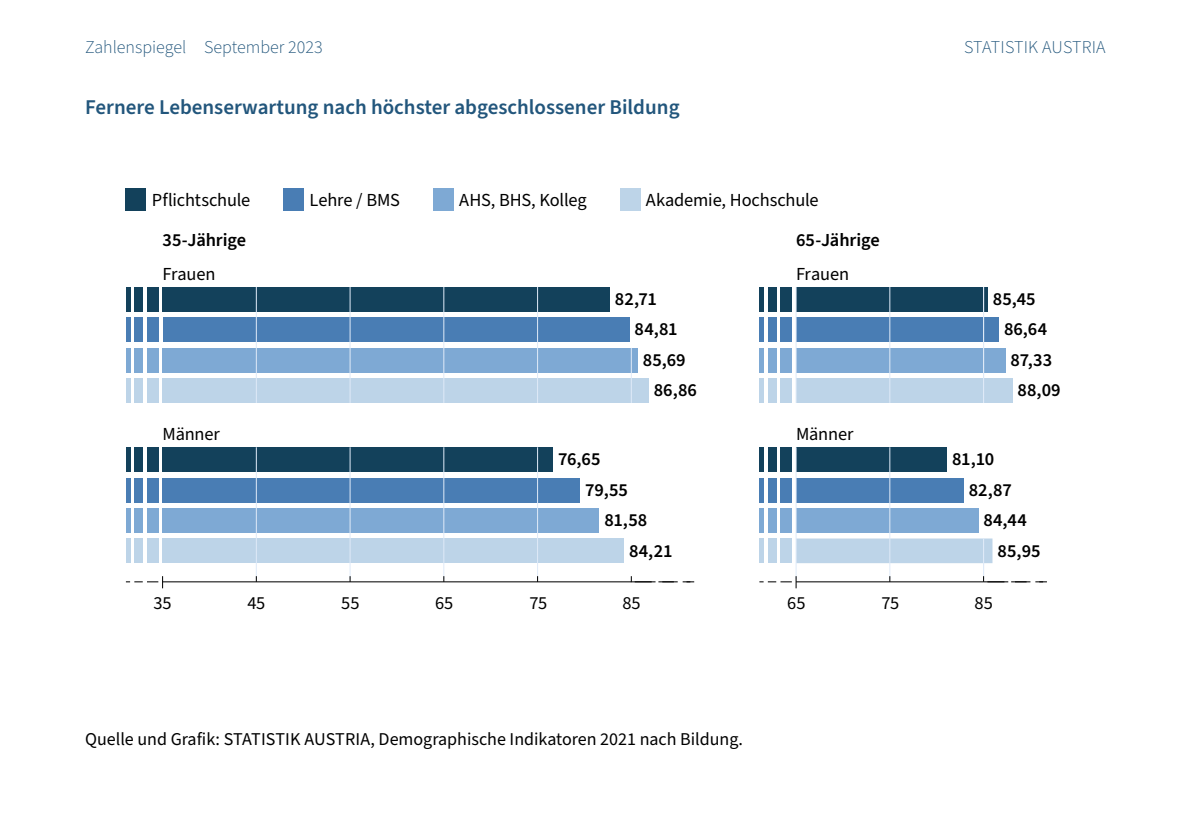
<style>
.page{position:relative;width:1191px;height:840px;background:#fff}
.page>*{position:absolute;margin:0;border:0;box-sizing:border-box;transform-origin:0 0}
.Kern_H2_Überschrift_2{font:600 21px "Source Sans Pro";color:#22567c}
.t1{font:600 18.4px/33.6px "Source Sans Pro";color:#000}
.t2{font:18.4px "Source Sans Pro";letter-spacing:-.01em;color:#000}
.Kern_Quellenangabe{font:18px "Source Sans Pro";color:#000}
.t3{font:300 18px "Source Sans Pro";color:#22567c}
.s1{font-weight:400}
</style>
<div class="page">
<div style="left:163px;top:317px;width:466px;height:25px;background:#497db4"></div>
<div style="left:163px;top:287px;width:447px;height:24px;background:#13415b"></div>
<div style="left:163px;top:347px;width:475px;height:25px;background:#7ea9d4"></div>
<div style="left:163px;top:378px;width:486px;height:24px;background:#bdd4e8"></div>
<div style="left:163px;top:447px;width:390px;height:24px;background:#13415b"></div>
<div style="left:163px;top:477px;width:417px;height:25px;background:#497db4"></div>
<div style="left:163px;top:508px;width:436px;height:24px;background:#7ea9d4"></div>
<div style="left:163px;top:538px;width:461px;height:25px;background:#bdd4e8"></div>
<div style="left:126px;top:188px;width:20px;height:23px;background:#13415b"></div>
<div style="left:284px;top:188px;width:20px;height:23px;background:#497db4"></div>
<div style="left:433px;top:188px;width:20px;height:23px;background:#7ea9d4"></div>
<div style="left:620px;top:188px;width:20px;height:23px;background:#bdd4e8"></div>
<div style="left:796px;top:287px;width:191px;height:24px;background:#13415b"></div>
<div style="left:796px;top:317px;width:203px;height:25px;background:#497db4"></div>
<div style="left:796px;top:347px;width:209px;height:25px;background:#7ea9d4"></div>
<div style="left:796px;top:378px;width:216px;height:24px;background:#bdd4e8"></div>
<div style="left:796px;top:447px;width:151px;height:24px;background:#13415b"></div>
<div style="left:796px;top:477px;width:167px;height:25px;background:#497db4"></div>
<div style="left:796px;top:508px;width:182px;height:24px;background:#7ea9d4"></div>
<div style="left:796px;top:538px;width:196px;height:25px;background:#bdd4e8"></div>
<hr style="left:163px;top:581px;width:468px;height:1px;background:#000">
<hr style="left:796px;top:581px;width:187px;height:1px;background:#000">
<svg style="left:126px;top:576px;width:37px;height:12px"></svg>
<div style="left:147px;top:287px;width:11px;height:24px;background:#13415b"></div>
<div style="left:134px;top:287px;width:9px;height:24px;background:#13415b"></div>
<hr style="left:126px;top:287px;width:4px;height:24px;background:#13415b">
<div style="left:147px;top:317px;width:11px;height:25px;background:#497db4"></div>
<div style="left:134px;top:317px;width:9px;height:25px;background:#497db4"></div>
<hr style="left:126px;top:317px;width:4px;height:25px;background:#497db4">
<div style="left:147px;top:347px;width:11px;height:25px;background:#7ea9d4"></div>
<div style="left:134px;top:347px;width:9px;height:25px;background:#7ea9d4"></div>
<hr style="left:126px;top:347px;width:4px;height:25px;background:#7ea9d4">
<div style="left:147px;top:378px;width:11px;height:24px;background:#bdd4e8"></div>
<div style="left:134px;top:378px;width:9px;height:24px;background:#bdd4e8"></div>
<hr style="left:126px;top:378px;width:4px;height:24px;background:#bdd4e8">
<div style="left:147px;top:447px;width:11px;height:24px;background:#13415b"></div>
<div style="left:134px;top:447px;width:9px;height:24px;background:#13415b"></div>
<hr style="left:126px;top:447px;width:4px;height:24px;background:#13415b">
<div style="left:147px;top:477px;width:11px;height:25px;background:#497db4"></div>
<div style="left:134px;top:477px;width:9px;height:25px;background:#497db4"></div>
<hr style="left:126px;top:477px;width:4px;height:25px;background:#497db4">
<div style="left:147px;top:508px;width:11px;height:24px;background:#7ea9d4"></div>
<div style="left:134px;top:508px;width:9px;height:24px;background:#7ea9d4"></div>
<hr style="left:126px;top:508px;width:4px;height:24px;background:#7ea9d4">
<div style="left:147px;top:538px;width:11px;height:25px;background:#bdd4e8"></div>
<div style="left:134px;top:538px;width:9px;height:25px;background:#bdd4e8"></div>
<hr style="left:126px;top:538px;width:4px;height:25px;background:#bdd4e8">
<div style="left:780px;top:287px;width:12px;height:24px;background:#13415b"></div>
<div style="left:768px;top:287px;width:8px;height:24px;background:#13415b"></div>
<hr style="left:759px;top:287px;width:4px;height:24px;background:#13415b">
<div style="left:780px;top:317px;width:12px;height:25px;background:#497db4"></div>
<div style="left:768px;top:317px;width:8px;height:25px;background:#497db4"></div>
<hr style="left:759px;top:317px;width:4px;height:25px;background:#497db4">
<div style="left:780px;top:347px;width:12px;height:25px;background:#7ea9d4"></div>
<div style="left:768px;top:347px;width:8px;height:25px;background:#7ea9d4"></div>
<hr style="left:759px;top:347px;width:4px;height:25px;background:#7ea9d4">
<div style="left:780px;top:378px;width:12px;height:24px;background:#bdd4e8"></div>
<div style="left:768px;top:378px;width:8px;height:24px;background:#bdd4e8"></div>
<hr style="left:759px;top:378px;width:4px;height:24px;background:#bdd4e8">
<div style="left:780px;top:447px;width:12px;height:24px;background:#13415b"></div>
<div style="left:768px;top:447px;width:8px;height:24px;background:#13415b"></div>
<hr style="left:759px;top:447px;width:4px;height:24px;background:#13415b">
<div style="left:780px;top:477px;width:12px;height:25px;background:#497db4"></div>
<div style="left:768px;top:477px;width:8px;height:25px;background:#497db4"></div>
<hr style="left:759px;top:477px;width:4px;height:25px;background:#497db4">
<div style="left:780px;top:508px;width:12px;height:24px;background:#7ea9d4"></div>
<div style="left:768px;top:508px;width:8px;height:24px;background:#7ea9d4"></div>
<hr style="left:759px;top:508px;width:4px;height:24px;background:#7ea9d4">
<div style="left:780px;top:538px;width:12px;height:25px;background:#bdd4e8"></div>
<div style="left:768px;top:538px;width:8px;height:25px;background:#bdd4e8"></div>
<hr style="left:759px;top:538px;width:4px;height:25px;background:#bdd4e8">
<svg style="left:631px;top:576px;width:63px;height:6px"></svg>
<hr style="left:256px;top:287px;width:1px;height:115px;background:#dfeaf8">
<hr style="left:256px;top:447px;width:1px;height:131px;background:#dfeaf8">
<hr style="left:795px;top:287px;width:1px;height:115px;background:#dfeaf8">
<hr style="left:795px;top:447px;width:1px;height:131px;background:#dfeaf8">
<hr style="left:350px;top:287px;width:1px;height:115px;background:#dfeaf8">
<hr style="left:350px;top:447px;width:1px;height:131px;background:#dfeaf8">
<hr style="left:443px;top:287px;width:1px;height:115px;background:#dfeaf8">
<hr style="left:443px;top:447px;width:1px;height:131px;background:#dfeaf8">
<hr style="left:537px;top:287px;width:1px;height:115px;background:#dfeaf8">
<hr style="left:537px;top:447px;width:1px;height:131px;background:#dfeaf8">
<hr style="left:889px;top:287px;width:1px;height:115px;background:#dfeaf8">
<hr style="left:889px;top:447px;width:1px;height:131px;background:#dfeaf8">
<hr style="left:983px;top:287px;width:1px;height:115px;background:#dfeaf8">
<hr style="left:983px;top:538px;width:1px;height:40px;background:#dfeaf8">
<hr style="left:631px;top:347px;width:1px;height:55px;background:#dfeaf8">
<svg style="left:759px;top:576px;width:37px;height:12px"></svg>
<svg style="left:983px;top:576px;width:64px;height:6px"></svg>
<p class="t3" style="left:85px;top:35px;width:239px">Zahlenspiegel September 2023</p>
<h2 class="Kern_H2_Überschrift_2" style="left:85px;top:93px;width:596px">Fernere Lebenserwartung nach höchster abgeschlossener Bildung</h2>
<p class="t2" style="left:152px;top:187px;width:100px">Pflichtschule</p>
<p class="t2" style="left:310px;top:187px;width:92px">Lehre / BMS</p>
<p class="t2" style="left:459px;top:187px;width:129px">AHS, BHS, Kolleg</p>
<p class="t2" style="left:646px;top:187px;width:174px">Akademie, Hochschule</p>
<p class="t1" style="left:163px;top:223px;width:85px">35-Jährige<br><span class="s1">Frauen</span></p>
<p class="t1" style="left:796px;top:223px;width:85px">65-Jährige</p>
<p class="t2" style="left:796px;top:261px;width:54px">Frauen</p>
<p class="t1" style="left:615px;top:282px;width:43px">82,71</p>
<p class="t1" style="left:634px;top:313px;width:45px">84,81</p>
<p class="t1" style="left:643px;top:343px;width:44px">85,69</p>
<p class="t1" style="left:654px;top:374px;width:45px">86,86</p>
<p class="t2" style="left:163px;top:421px;width:59px">Männer</p>
<p class="t2" style="left:796px;top:421px;width:59px">Männer</p>
<p class="t1" style="left:558px;top:442px;width:44px">76,65</p>
<p class="t1" style="left:585px;top:473px;width:44px">79,55</p>
<p class="t1" style="left:604px;top:503px;width:45px">81,58</p>
<p class="t1" style="left:629px;top:534px;width:45px">84,21</p>
<p class="t3" style="left:964px;top:35px;width:143px">STATISTIK AUSTRIA</p>
<p class="t1" style="left:993px;top:282px;width:44px">85,45</p>
<p class="t1" style="left:1004px;top:313px;width:45px">86,64</p>
<p class="t1" style="left:1010px;top:343px;width:43px">87,33</p>
<p class="t1" style="left:1017px;top:374px;width:45px">88,09</p>
<p class="t1" style="left:952px;top:442px;width:44px">81,10</p>
<p class="t1" style="left:968px;top:473px;width:45px">82,87</p>
<p class="t1" style="left:983px;top:503px;width:45px">84,44</p>
<p class="t1" style="left:997px;top:534px;width:45px">85,95</p>
<p class="t2" style="left:153px;top:590px;width:20px">35</p>
<p class="t2" style="left:247px;top:590px;width:20px">45</p>
<p class="t2" style="left:341px;top:590px;width:20px">55</p>
<p class="t2" style="left:435px;top:590px;width:20px">65</p>
<p class="t2" style="left:529px;top:590px;width:19px">75</p>
<p class="t2" style="left:622px;top:590px;width:20px">85</p>
<p class="t2" style="left:787px;top:590px;width:20px">65</p>
<p class="t2" style="left:881px;top:590px;width:19px">75</p>
<p class="t2" style="left:974px;top:590px;width:20px">85</p>
<p class="Kern_Quellenangabe" style="left:85px;top:726px;width:659px">Quelle und Grafik: STATISTIK AUSTRIA, Demographische Indikatoren 2021 nach Bildung.</p>
</div>
